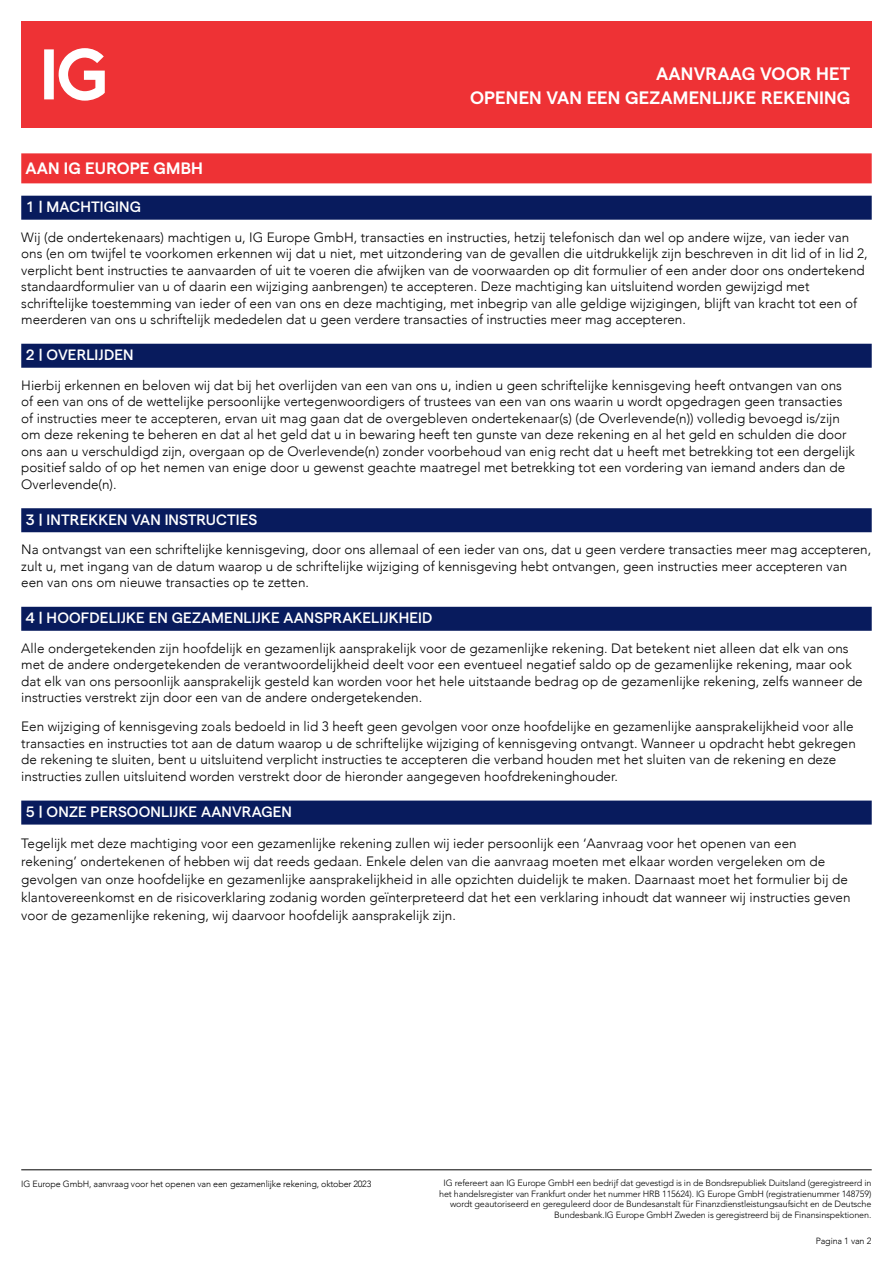
<style>
.page{position:relative;width:893px;height:1263px;background:#fff}
.page>*{position:absolute;margin:0;border:0;box-sizing:border-box;transform-origin:0 0}
.t1{font:600 18px/24px "Matter IGTF";letter-spacing:.01em;color:#fff;text-align:right}
.t2{font:600 16.5px "Matter IGTF";letter-spacing:.01em;color:#fff}
.t3{font:500 15px "Matter IGTF";letter-spacing:.01em;color:#fff}
.t4{font:300 13.5px/16.5px "Avenir";color:#000}
.t5{font:300 9px/10.5px "Avenir LT Std";letter-spacing:-.015em;color:#000;text-align:right}
.t6{font:300 9px "Avenir";letter-spacing:-.015em;color:#000}
</style>
<div class="page">
<div style="left:21px;top:21px;width:851px;height:107px;background:#ee3235"></div>
<svg style="left:44px;top:48px;width:61px;height:53px"></svg>
<hr style="left:21px;top:1169px;width:851px;height:1px;background:#000">
<div style="left:21px;top:153px;width:851px;height:30px;background:#ee3235"></div>
<div style="left:21px;top:196px;width:851px;height:24px;background:#081b5d"></div>
<div style="left:21px;top:344px;width:851px;height:24px;background:#081b5d"></div>
<div style="left:21px;top:508px;width:851px;height:24px;background:#081b5d"></div>
<div style="left:21px;top:607px;width:851px;height:24px;background:#081b5d"></div>
<div style="left:21px;top:800px;width:851px;height:24px;background:#081b5d"></div>
<h1 class="t1" style="left:470px;top:60px;width:382px">AANVRAAG VOOR HET<br>OPENEN VAN EEN GEZAMENLIJKE REKENING</h1>
<p class="t2" style="left:26px;top:156px;width:179px">AAN IG EUROPE GMBH</p>
<p class="t3" style="left:26px;top:196px;width:117px">1 | MACHTIGING</p>
<p class="t4" style="left:21px;top:229px;width:848px">Wij (de ondertekenaars) machtigen u, IG Europe GmbH, transacties en instructies, hetzij telefonisch dan wel op andere wijze, van ieder van ons (en om twijfel te voorkomen erkennen wij dat u niet, met uitzondering van de gevallen die uitdrukkelijk zijn beschreven in dit lid of in lid 2, verplicht bent instructies te aanvaarden of uit te voeren die afwijken van de voorwaarden op dit formulier of een ander door ons ondertekend standaardformulier van u of daarin een wijziging aanbrengen) te accepteren. Deze machtiging kan uitsluitend worden gewijzigd met schriftelijke toestemming van ieder of een van ons en deze machtiging, met inbegrip van alle geldige wijzigingen, blijft van kracht tot een of meerderen van ons u schriftelijk mededelen dat u geen verdere transacties of instructies meer mag accepteren.</p>
<p class="t3" style="left:26px;top:344px;width:110px">2 | OVERLIJDEN</p>
<p class="t4" style="left:21px;top:377px;width:835px">Hierbij erkennen en beloven wij dat bij het overlijden van een van ons u, indien u geen schriftelijke kennisgeving heeft ontvangen van ons of een van ons of de wettelijke persoonlijke vertegenwoordigers of trustees van een van ons waarin u wordt opgedragen geen transacties of instructies meer te accepteren, ervan uit mag gaan dat de overgebleven ondertekenaar(s) (de Overlevende(n)) volledig bevoegd is/zijn om deze rekening te beheren en dat al het geld dat u in bewaring heeft ten gunste van deze rekening en al het geld en schulden die door ons aan u verschuldigd zijn, overgaan op de Overlevende(n) zonder voorbehoud van enig recht dat u heeft met betrekking tot een dergelijk positief saldo of op het nemen van enige door u gewenst geachte maatregel met betrekking tot een vordering van iemand anders dan de Overlevende(n).</p>
<p class="t3" style="left:26px;top:508px;width:233px">3 | INTREKKEN VAN INSTRUCTIES</p>
<p class="t4" style="left:21px;top:541px;width:851px">Na ontvangst van een schriftelijke kennisgeving, door ons allemaal of een ieder van ons, dat u geen verdere transacties meer mag accepteren, zult u, met ingang van de datum waarop u de schriftelijke wijziging of kennisgeving hebt ontvangen, geen instructies meer accepteren van een van ons om nieuwe transacties op te zetten.</p>
<p class="t3" style="left:26px;top:607px;width:408px">4 | HOOFDELIJKE EN GEZAMENLIJKE AANSPRAKELIJKHEID</p>
<p class="t4" style="left:21px;top:640px;width:843px">Alle ondergetekenden zijn hoofdelijk en gezamenlijk aansprakelijk voor de gezamenlijke rekening. Dat betekent niet alleen dat elk van ons met de andere ondergetekenden de verantwoordelijkheid deelt voor een eventueel negatief saldo op de gezamenlijke rekening, maar ook dat elk van ons persoonlijk aansprakelijk gesteld kan worden voor het hele uitstaande bedrag op de gezamenlijke rekening, zelfs wanneer de instructies verstrekt zijn door een van de andere ondergetekenden.</p>
<p class="t4" style="left:21px;top:718px;width:836px">Een wijziging of kennisgeving zoals bedoeld in lid 3 heeft geen gevolgen voor onze hoofdelijke en gezamenlijke aansprakelijkheid voor alle transacties en instructies tot aan de datum waarop u de schriftelijke wijziging of kennisgeving ontvangt. Wanneer u opdracht hebt gekregen de rekening te sluiten, bent u uitsluitend verplicht instructies te accepteren die verband houden met het sluiten van de rekening en deze instructies zullen uitsluitend worden verstrekt door de hieronder aangegeven hoofdrekeninghouder.</p>
<p class="t3" style="left:26px;top:801px;width:268px">5 | ONZE PERSOONLIJKE AANVRAGEN</p>
<p class="t4" style="left:21px;top:834px;width:831px;line-height:18px">Tegelijk met deze machtiging voor een gezamenlijke rekening zullen wij ieder persoonlijk een ‘Aanvraag voor het openen van een rekening’ ondertekenen of hebben wij dat reeds gedaan. Enkele delen van die aanvraag moeten met elkaar worden vergeleken om de gevolgen van onze hoofdelijke en gezamenlijke aansprakelijkheid in alle opzichten duidelijk te maken. Daarnaast moet het formulier bij de klantovereenkomst en de risicoverklaring zodanig worden geïnterpreteerd dat het een verklaring inhoudt dat wanneer wij instructies geven voor de gezamenlijke rekening, wij daarvoor hoofdelijk aansprakelijk zijn.</p>
<p class="t6" style="left:21px;top:1178px;width:352px">IG Europe GmbH, aanvraag voor het openen van een gezamenlijke rekening, oktober 2023</p>
<p class="t5" style="left:439px;top:1178px;width:434px">IG refereert aan IG Europe GmbH een bedrijf dat gevestigd is in de Bondsrepubliek Duitsland (geregistreerd in het handelsregister van Frankfurt onder het nummer HRB 115624). IG Europe GmbH (registratienummer 148759) wordt geautoriseerd en gereguleerd door de Bundesanstalt für Finanzdienstleistungsaufsicht en de Deutsche Bundesbank.IG Europe GmbH Zweden is geregistreerd bij de Finansinspektionen.</p>
<p class="t6" style="left:816px;top:1235px;width:57px">Pagina 1 van 2</p>
</div>
